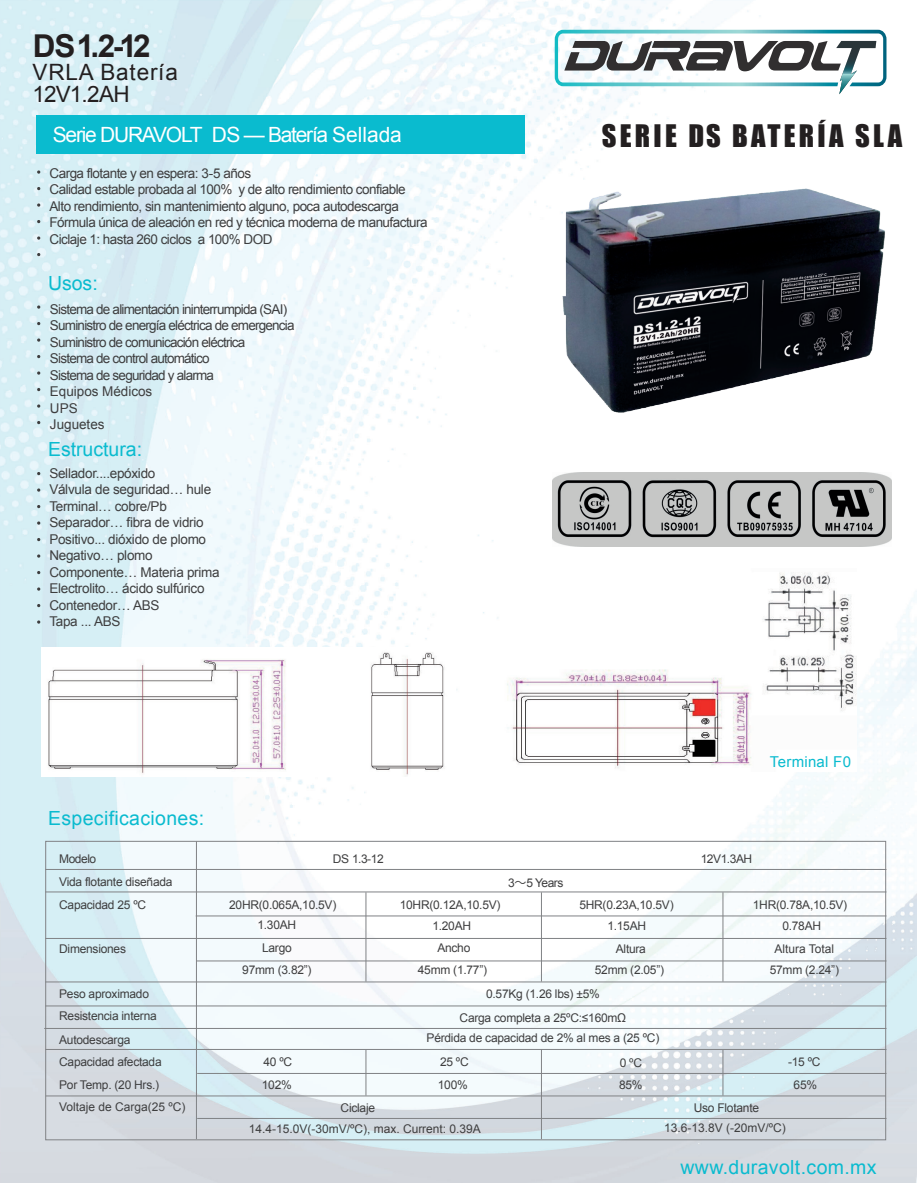
<style>
.page{position:relative;width:918px;height:1188px;background:#fff}
.page>*{position:absolute;margin:0;border:0;box-sizing:border-box;transform-origin:0 0}
.t1{font:700 31.5px "Arial";color:#231f20}
.t2{font:28.5px "Impact";letter-spacing:.115em;color:#231f20}
.t3{font:22.5px/22.5px "Arial";letter-spacing:.035em;color:#231f20}
.t4{font:21px "Arial";letter-spacing:-.06em;color:#fff}
.t5{font:19.5px "Arial";letter-spacing:.02em;color:#0abbcf}
.t6{font:19.5px "Arial";color:#0abbcf}
.t7{font:15px "Arial";letter-spacing:.02em;color:#0abbcf}
.t8{font:13.5px/16.5px "Arial";letter-spacing:-.04em;color:#3e3e3f}
.t9{font:13.5px/16.5px "Arial";letter-spacing:-.02em;color:#3e3e3f}
.t10{font:13.5px/16.5px "Arial";letter-spacing:-.06em;color:#3e3e3f}
.t11{font:12px/22.5px "Arial";letter-spacing:-.02em;color:#3e3e3f}
.t12{font:12px "Arial";color:#3e3e3f}
.s1{font-family:"Koz Go Pr 6 N"}
</style>
<div class="page">
<img style="left:0;top:0;width:917px;height:1183px">
<div style="left:36px;top:115px;width:488px;height:39px;background:#0abbcf"></div>
<img style="left:552px;top:473px;width:340px;height:73px">
<svg style="left:45px;top:841px;width:841px;height:300px"></svg>
<hr style="left:196px;top:841px;width:1px;height:298px;background:#808285">
<hr style="left:541px;top:892px;width:1px;height:90px;background:#808285">
<hr style="left:723px;top:892px;width:1px;height:90px;background:#808285">
<hr style="left:366px;top:892px;width:1px;height:90px;background:#808285">
<hr style="left:723px;top:1050px;width:1px;height:46px;background:#808285">
<hr style="left:366px;top:1050px;width:1px;height:46px;background:#808285">
<hr style="left:541px;top:1049px;width:1px;height:90px;background:#808285">
<hr style="left:45px;top:869px;width:841px;height:1px;background:#808285">
<hr style="left:45px;top:892px;width:841px;height:1px;background:#808285">
<hr style="left:196px;top:916px;width:690px;height:1px;background:#808285">
<hr style="left:45px;top:938px;width:841px;height:1px;background:#808285">
<hr style="left:196px;top:961px;width:690px;height:1px;background:#808285">
<hr style="left:45px;top:982px;width:841px;height:1px;background:#808285">
<hr style="left:45px;top:1006px;width:841px;height:1px;background:#808285">
<hr style="left:45px;top:1049px;width:841px;height:1px;background:#808285">
<hr style="left:44px;top:1028px;width:842px;height:1px;background:#808285">
<hr style="left:197px;top:1073px;width:689px;height:1px;background:#808285">
<hr style="left:197px;top:1118px;width:689px;height:1px;background:#808285">
<hr style="left:46px;top:1096px;width:840px;height:1px;background:#808285">
<svg style="left:37px;top:170px;width:3px;height:4px"></svg>
<svg style="left:37px;top:203px;width:3px;height:4px"></svg>
<svg style="left:37px;top:236px;width:3px;height:4px"></svg>
<svg style="left:37px;top:305px;width:3px;height:4px"></svg>
<svg style="left:37px;top:338px;width:3px;height:4px"></svg>
<svg style="left:37px;top:371px;width:3px;height:4px"></svg>
<svg style="left:37px;top:404px;width:3px;height:4px"></svg>
<svg style="left:37px;top:488px;width:3px;height:4px"></svg>
<svg style="left:37px;top:521px;width:3px;height:4px"></svg>
<svg style="left:37px;top:554px;width:3px;height:4px"></svg>
<svg style="left:37px;top:587px;width:3px;height:4px"></svg>
<svg style="left:37px;top:620px;width:3px;height:4px"></svg>
<svg style="left:555px;top:30px;width:331px;height:64px"></svg>
<img style="left:41px;top:647px;width:408px;height:129px">
<img style="left:503px;top:568px;width:354px;height:204px">
<img style="left:554px;top:179px;width:340px;height:238px">
<h1 class="t1" style="left:33px;top:25px;width:119px">DS1.2-12</h1>
<h3 class="t3" style="left:33px;top:61px;width:147px">VRLA Batería<br>12V1.2AH</h3>
<h3 class="t4" style="left:53px;top:121px;width:351px">Serie DURAVOLT DS — Batería Sellada</h3>
<h2 class="t2" style="left:602px;top:114px;width:302px">SERIE DS BATERÍA SLA</h2>
<p class="t8" style="left:49px;top:165px;width:380px">Carga flotante y en espera: 3-5 años<br>Calidad estable probada al 100% y de alto rendimiento confiable Alto rendimiento, sin mantenimiento alguno, poca autodescarga Fórmula única de aleación en red y técnica moderna de manufactura Ciclaje 1: hasta 260 ciclos a 100% DOD</p>
<h3 class="t5" style="left:48px;top:270px;width:51px">Usos:</h3>
<p class="t10" style="left:50px;top:301px;width:246px">Sistema de alimentación ininterrumpida (SAI)<br>Suministro de energía eléctrica de emergencia<br>Suministro de comunicación eléctrica<br>Sistema de control automático<br>Sistema de seguridad y alarma<br>Equipos Médicos<br>UPS<br>Juguetes</p>
<h3 class="t6" style="left:48px;top:437px;width:96px">Estructura:</h3>
<p class="t9" style="left:49px;top:465px;width:172px">Sellador....epóxido<br>Válvula de seguridad… hule<br>Terminal… cobre/Pb<br>Separador… fibra de vidrio<br>Positivo... dióxido de plomo<br>Negativo… plomo<br>Componente… Materia prima<br>Electrolito… ácido sulfúrico<br>Contenedor… ABS<br>Tapa ... ABS</p>
<h3 class="t5" style="left:48px;top:806px;width:158px">Especificaciones:</h3>
<p class="t7" style="left:770px;top:751px;width:83px">Terminal F0</p>
<p class="t11" style="left:59px;top:848px;width:39px">Modelo</p>
<p class="t11" style="left:333px;top:848px;width:52px">DS 1.3-12</p>
<p class="t11" style="left:701px;top:848px;width:53px">12V1.3AH</p>
<p class="t11" style="left:508px;top:872px;width:57px">3<span class="s1">～</span>5 Years</p>
<p class="t11" style="left:59px;top:871px;width:115px">Vida flotante diseñada<br>Capacidad 25 ºC</p>
<p class="t11" style="left:59px;top:938px;width:68px">Dimensiones</p>
<p class="t11" style="left:59px;top:982px;width:99px">Peso aproximado<br>Resistencia interna<br>Autodescarga</p>
<p class="t11" style="left:229px;top:894px;width:109px">20HR(0.065A,10.5V)</p>
<p class="t11" style="left:400px;top:894px;width:102px">10HR(0.12A,10.5V)</p>
<p class="t11" style="left:579px;top:894px;width:96px">5HR(0.23A,10.5V)</p>
<p class="t11" style="left:753px;top:894px;width:96px">1HR(0.78A,10.5V)</p>
<p class="t11" style="left:242px;top:914px;width:71px;text-align:center">1.30AH<br>Largo<br>97mm (3.82”)</p>
<p class="t11" style="left:432px;top:914px;width:40px">1.20AH</p>
<p class="t11" style="left:607px;top:914px;width:40px">1.15AH</p>
<p class="t11" style="left:782px;top:914px;width:40px">0.78AH</p>
<p class="t11" style="left:437px;top:937px;width:35px">Ancho</p>
<p class="t11" style="left:616px;top:937px;width:32px">Altura</p>
<p class="t12" style="left:775px;top:941px;width:61px">Altura Total</p>
<p class="t11" style="left:418px;top:959px;width:71px">45mm (1.77”)</p>
<p class="t11" style="left:595px;top:959px;width:71px">52mm (2.05”)</p>
<p class="t11" style="left:770px;top:959px;width:71px">57mm (2.24”)</p>
<p class="t11" style="left:460px;top:983px;width:168px;line-height:23.5px;text-align:center">0.57Kg (1.26 lbs) ±5%<br>Carga completa a 25ºC:≤160mΩ</p>
<p class="t11" style="left:427px;top:1027px;width:234px">Pérdida de capacidad de 2% al mes a (25 ºC)</p>
<p class="t11" style="left:59px;top:1051px;width:104px">Capacidad afectada<br>Por Temp. (20 Hrs.)</p>
<p class="t12" style="left:59px;top:1099px;width:128px">Voltaje de Carga(25 ºC)</p>
<p class="t11" style="left:264px;top:1050px;width:30px">40 ºC</p>
<p class="t11" style="left:440px;top:1050px;width:30px">25 ºC</p>
<p class="t11" style="left:620px;top:1052px;width:24px">0 ºC</p>
<p class="t11" style="left:788px;top:1050px;width:34px">-15 ºC</p>
<p class="t11" style="left:262px;top:1073px;width:31px">102%</p>
<p class="t11" style="left:438px;top:1073px;width:31px">100%</p>
<p class="t11" style="left:619px;top:1073px;width:25px">85%</p>
<p class="t11" style="left:794px;top:1073px;width:25px">65%</p>
<p class="t11" style="left:341px;top:1097px;width:36px">Ciclaje</p>
<p class="t11" style="left:694px;top:1097px;width:67px">Uso Flotante</p>
<p class="t12" style="left:249px;top:1120px;width:234px">14.4-15.0V(-30mV/ºC), max. Current: 0.39A</p>
<p class="t12" style="left:664px;top:1120px;width:123px">13.6-13.8V (-20mV/ºC)</p>
<h3 class="t5" style="left:681px;top:1155px;width:198px">www.duravolt.com.mx</h3>
</div>
